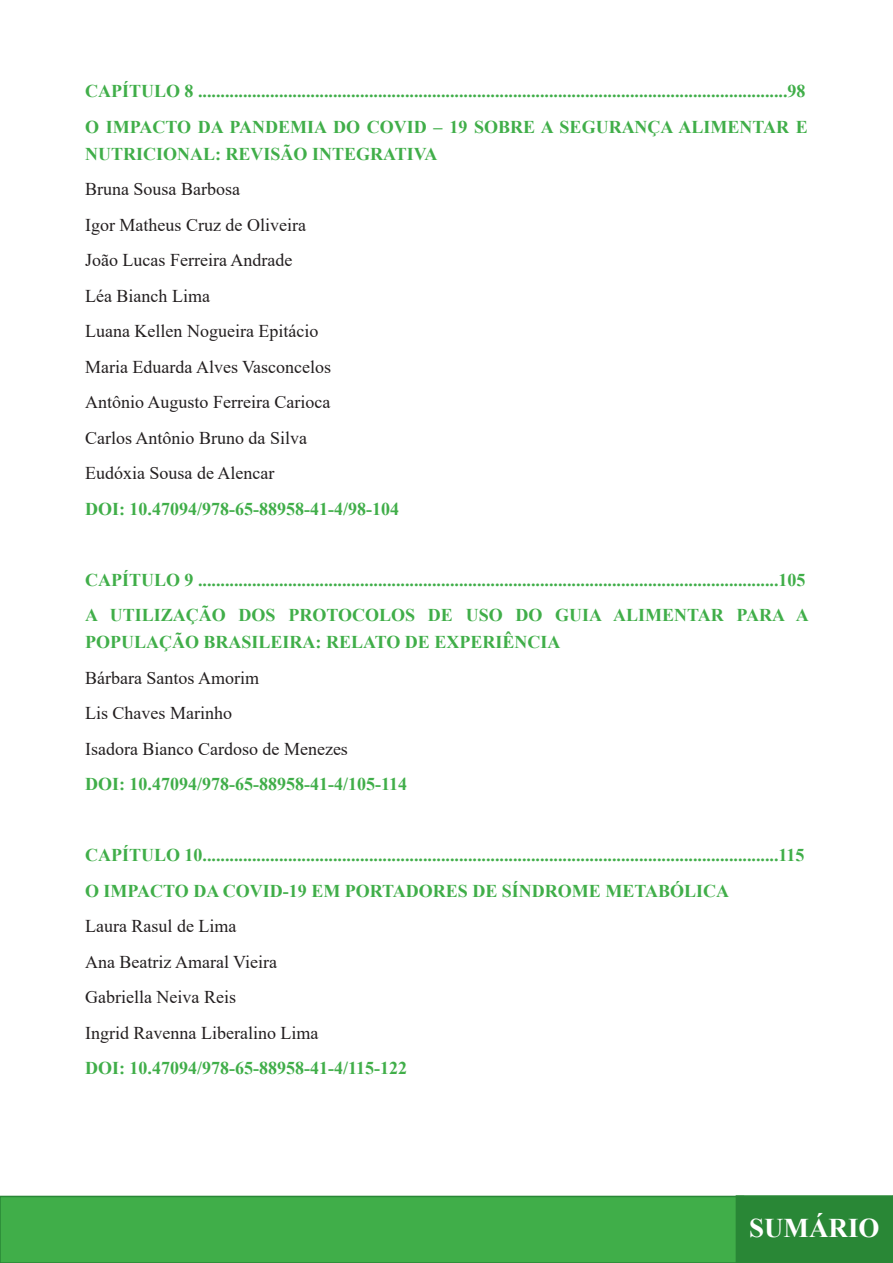
<style>
.page{position:relative;width:893px;height:1263px;background:#fff}
.page>*{position:absolute;margin:0;border:0;box-sizing:border-box;transform-origin:0 0}
.t1{font:700 27px "Times New Roman";color:#fff}
.Normal__Web{font:700 18px/27px "Times New Roman";color:#40ae49}
.t2{font:18px "Times New Roman";color:#231f20}
</style>
<div class="page">
<div style="left:0;top:1196px;width:744px;height:67px;background:#40ae49;border:2px solid #298736"></div>
<div style="left:736px;top:1196px;width:156px;height:66px;background:#298736"></div>
<div style="left:736px;top:1195px;width:157px;height:68px;border:2px solid #298736"></div>
<p class="Normal__Web" style="left:85px;top:77px;width:722px">CAPÍTULO 8 ...................................................................................................................................98</p>
<p class="Normal__Web" style="left:85px;top:113px;width:724px">O IMPACTO DA PANDEMIA DO COVID – 19 SOBRE A SEGURANÇA ALIMENTAR E<br>NUTRICIONAL: REVISÃO INTEGRATIVA</p>
<p class="t2" style="left:85px;top:177px;width:156px">Bruna Sousa Barbosa</p>
<p class="t2" style="left:85px;top:212px;width:222px">Igor Matheus Cruz de Oliveira</p>
<p class="t2" style="left:85px;top:248px;width:209px">João Lucas Ferreira Andrade</p>
<p class="t2" style="left:85px;top:283px;width:126px">Léa Bianch Lima</p>
<p class="t2" style="left:85px;top:319px;width:235px">Luana Kellen Nogueira Epitácio</p>
<p class="t2" style="left:85px;top:354px;width:248px">Maria Eduarda Alves Vasconcelos</p>
<p class="t2" style="left:85px;top:390px;width:247px">Antônio Augusto Ferreira Carioca</p>
<p class="t2" style="left:85px;top:425px;width:224px">Carlos Antônio Bruno da Silva</p>
<p class="t2" style="left:85px;top:461px;width:191px">Eudóxia Sousa de Alencar</p>
<p class="Normal__Web" style="left:85px;top:495px;width:315px">DOI: 10.47094/978-65-88958-41-4/98-104</p>
<p class="Normal__Web" style="left:85px;top:566px;width:722px">CAPÍTULO 9 .................................................................................................................................105</p>
<p class="Normal__Web" style="left:85px;top:601px;width:725px">A UTILIZAÇÃO DOS PROTOCOLOS DE USO DO GUIA ALIMENTAR PARA A<br>POPULAÇÃO BRASILEIRA: RELATO DE EXPERIÊNCIA</p>
<p class="t2" style="left:85px;top:665px;width:175px">Bárbara Santos Amorim</p>
<p class="t2" style="left:85px;top:701px;width:148px">Lis Chaves Marinho</p>
<p class="t2" style="left:85px;top:736px;width:264px">Isadora Bianco Cardoso de Menezes</p>
<p class="Normal__Web" style="left:85px;top:770px;width:323px">DOI: 10.47094/978-65-88958-41-4/105-114</p>
<p class="Normal__Web" style="left:85px;top:841px;width:721px">CAPÍTULO 10................................................................................................................................115</p>
<p class="Normal__Web" style="left:85px;top:877px;width:646px">O IMPACTO DA COVID-19 EM PORTADORES DE SÍNDROME METABÓLICA</p>
<p class="t2" style="left:85px;top:914px;width:153px">Laura Rasul de Lima</p>
<p class="t2" style="left:85px;top:949px;width:194px">Ana Beatriz Amaral Vieira</p>
<p class="t2" style="left:85px;top:985px;width:152px">Gabriella Neiva Reis</p>
<p class="t2" style="left:85px;top:1020px;width:235px">Ingrid Ravenna Liberalino Lima</p>
<p class="Normal__Web" style="left:85px;top:1054px;width:323px">DOI: 10.47094/978-65-88958-41-4/115-122</p>
<h1 class="t1" style="left:749px;top:1208px;width:132px">SUMÁRIO</h1>
</div>
